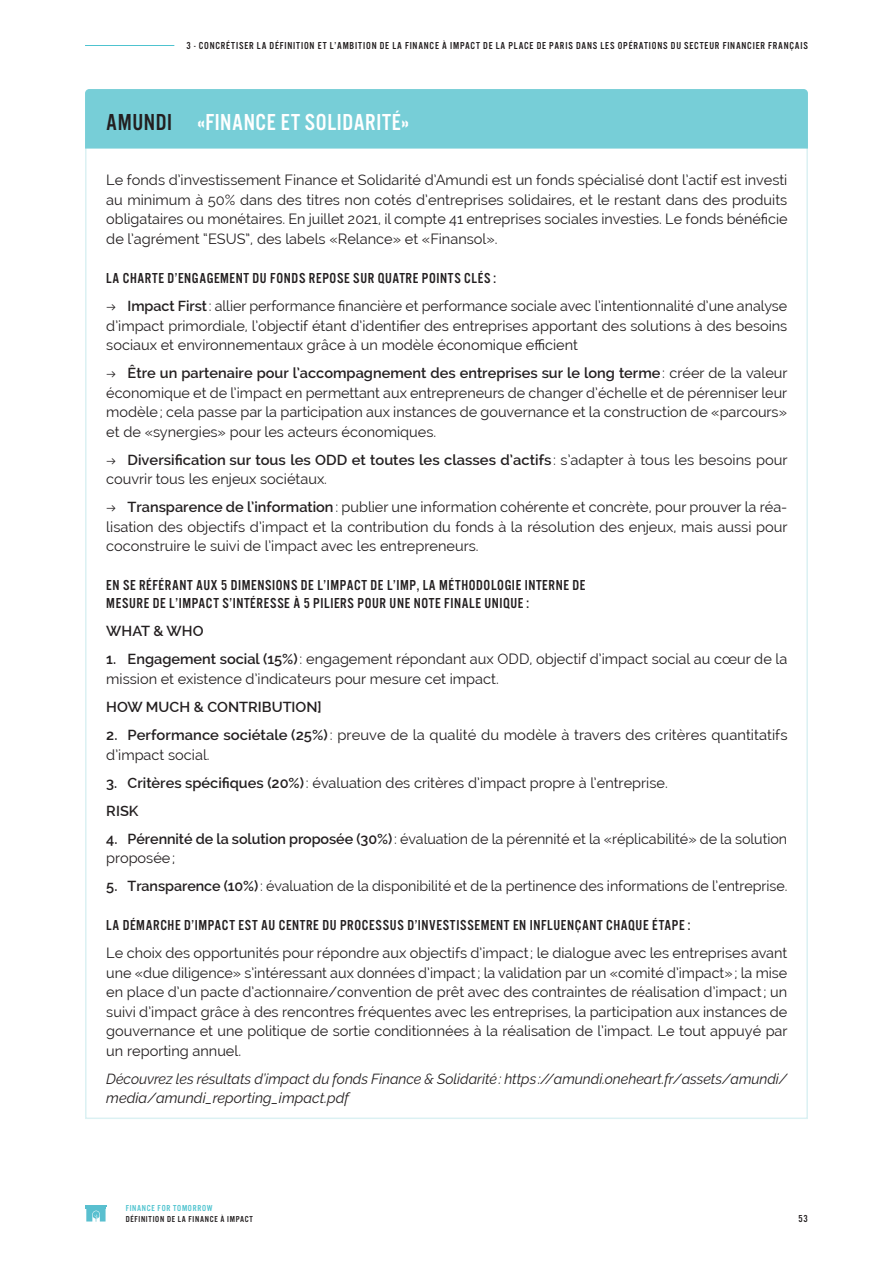
<style>
.page{position:relative;width:893px;height:1263px;background:#fff}
.page>*{position:absolute;margin:0;border:0;box-sizing:border-box;transform-origin:0 0}
.T2{font:24px "Alternate Gothic FS Three";letter-spacing:.025em;color:#fff}
.T4{font:15px/18px "Alternate Gothic FS Three";letter-spacing:.04em;color:#231f20}
.texte_de_lecture{font:14.55px/19.5px "Raleway";color:#231f20;text-align:justify}
.texte_de_lecture-2{font:italic 14.55px/19.5px "Raleway";letter-spacing:-.005em;color:#231f20}
.texte_de_lecture-3{font:600 14.55px "Raleway";color:#231f20}
.t1{font:10.5px "Alternate Gothic FS Three";letter-spacing:.075em;color:#231f20}
.t2{font:9px "Alternate Gothic FS Three";letter-spacing:.075em;color:#231f20}
.t3{font:9px "Alternate Gothic FS Three";letter-spacing:.075em;color:#4ec3cf}
.s1{color:#231f20}
.s2{font-weight:600}
</style>
<div class="page">
<svg style="left:85px;top:1205px;width:22px;height:17px"></svg>
<hr style="left:85px;top:45px;width:89px;height:1px;background:#4ec3cf">
<div style="left:85px;top:89px;width:723px;height:60px;background:#77ced7"></div>
<p class="t1" style="left:187px;top:40px;width:623px">3 - CONCRÉTISER LA DÉFINITION ET L’AMBITION DE LA FINANCE À IMPACT DE LA PLACE DE PARIS DANS LES OPÉRATIONS DU SECTEUR FINANCIER FRANÇAIS</p>
<p class="T2" style="left:106px;top:109px;width:304px"><span class="s1">AMUNDI</span> «FINANCE ET SOLIDARITÉ»</p>
<p class="texte_de_lecture" style="left:106px;top:170px;width:683px">Le fonds d’investissement Finance et Solidarité d’Amundi est un fonds spécialisé dont l’actif est investi au minimum à 50% dans des titres non cotés d’entreprises solidaires, et le restant dans des produits obligataires ou monétaires. En juillet 2021, il compte 41 entreprises sociales investies. Le fonds bénéficie de l’agrément “ESUS”, des labels «Relance» et «Finansol».</p>
<p class="T4" style="left:106px;top:269px;width:391px">LA CHARTE D’ENGAGEMENT DU FONDS REPOSE SUR QUATRE POINTS CLÉS :</p>
<p class="texte_de_lecture" style="left:106px;top:296px;width:683px;text-indent:21px"><span class="s2">Impact First</span>: allier performance financière et performance sociale avec l’intentionnalité d’une analyse d’impact primordiale, l’objectif étant d’identifier des entreprises apportant des solutions à des besoins sociaux et environnementaux grâce à un modèle économique efficient</p>
<p class="texte_de_lecture" style="left:106px;top:363px;width:683px;text-indent:21px"><span class="s2">Être un partenaire pour l’accompagnement des entreprises sur le long terme</span>: créer de la valeur économique et de l’impact en permettant aux entrepreneurs de changer d’échelle et de pérenniser leur modèle; cela passe par la participation aux instances de gouvernance et la construction de «parcours» et de «synergies» pour les acteurs économiques.</p>
<p class="texte_de_lecture" style="left:106px;top:450px;width:683px;text-indent:21px"><span class="s2">Diversification sur tous les ODD et toutes les classes d’actifs</span>: s’adapter à tous les besoins pour couvrir tous les enjeux sociétaux.</p>
<p class="texte_de_lecture" style="left:106px;top:497px;width:683px;text-indent:21px"><span class="s2">Transparence de l’information</span>: publier une information cohérente et concrète, pour prouver la réa&shy;lisation des objectifs d’impact et la contribution du fonds à la résolution des enjeux, mais aussi pour coconstruire le suivi de l’impact avec les entrepreneurs.</p>
<p class="T4" style="left:106px;top:576px;width:481px">EN SE RÉFÉRANT AUX 5 DIMENSIONS DE L’IMPACT DE L’IMP, LA MÉTHODOLOGIE INTERNE DE<br>MESURE DE L’IMPACT S’INTÉRESSE À 5 PILIERS POUR UNE NOTE FINALE UNIQUE :</p>
<p class="texte_de_lecture-3" style="left:106px;top:623px;width:99px">WHAT &amp; WHO</p>
<p class="texte_de_lecture" style="left:106px;top:649px;width:683px"><span class="s2">1. Engagement social (15%)</span>: engagement répondant aux ODD, objectif d’impact social au cœur de la mission et existence d’indicateurs pour mesure cet impact.</p>
<p class="texte_de_lecture-3" style="left:106px;top:698px;width:217px">HOW MUCH &amp; CONTRIBUTION]</p>
<p class="texte_de_lecture" style="left:106px;top:725px;width:683px"><span class="s2">2. Performance sociétale (25%)</span>: preuve de la qualité du modèle à travers des critères quantitatifs d’impact social.</p>
<p class="texte_de_lecture" style="left:106px;top:772px;width:563px"><span class="s2">3. Critères spécifiques (20%)</span>: évaluation des critères d’impact propre à l’entreprise.</p>
<p class="texte_de_lecture-3" style="left:106px;top:802px;width:34px">RISK</p>
<p class="texte_de_lecture" style="left:106px;top:829px;width:682px"><span class="s2">4. Pérennité de la solution proposée (30%)</span>: évaluation de la pérennité et la «réplicabilité» de la solution proposée;</p>
<p class="texte_de_lecture" style="left:106px;top:876px;width:683px"><span class="s2">5. Transparence (10%)</span>: évaluation de la disponibilité et de la pertinence des informations de l’entreprise.</p>
<p class="T4" style="left:106px;top:916px;width:586px">LA DÉMARCHE D’IMPACT EST AU CENTRE DU PROCESSUS D’INVESTISSEMENT EN INFLUENÇANT CHAQUE ÉTAPE :</p>
<p class="texte_de_lecture" style="left:106px;top:943px;width:683px">Le choix des opportunités pour répondre aux objectifs d’impact; le dialogue avec les entreprises avant une «due diligence» s’intéressant aux données d’impact; la validation par un «comité d’impact»; la mise en place d’un pacte d’actionnaire/convention de prêt avec des contraintes de réalisation d’impact; un suivi d’impact grâce à des rencontres fréquentes avec les entreprises, la participation aux instances de gouvernance et une politique de sortie conditionnées à la réalisation de l’impact. Le tout appuyé par un reporting annuel.</p>
<p class="texte_de_lecture-2" style="left:106px;top:1069px;width:683px">Découvrez les résultats d’impact du fonds Finance &amp; Solidarité: https ://amundi.oneheart.fr/assets/amundi/ media/amundi_reporting_impact.pdf</p>
<p class="t3" style="left:126px;top:1203px;width:88px">FINANCE FOR TOMORROW</p>
<p class="t2" style="left:126px;top:1214px;width:129px">DÉFINITION DE LA FINANCE À IMPACT</p>
<p class="t1" style="left:798px;top:1213px;width:11px">53</p>
</div>
